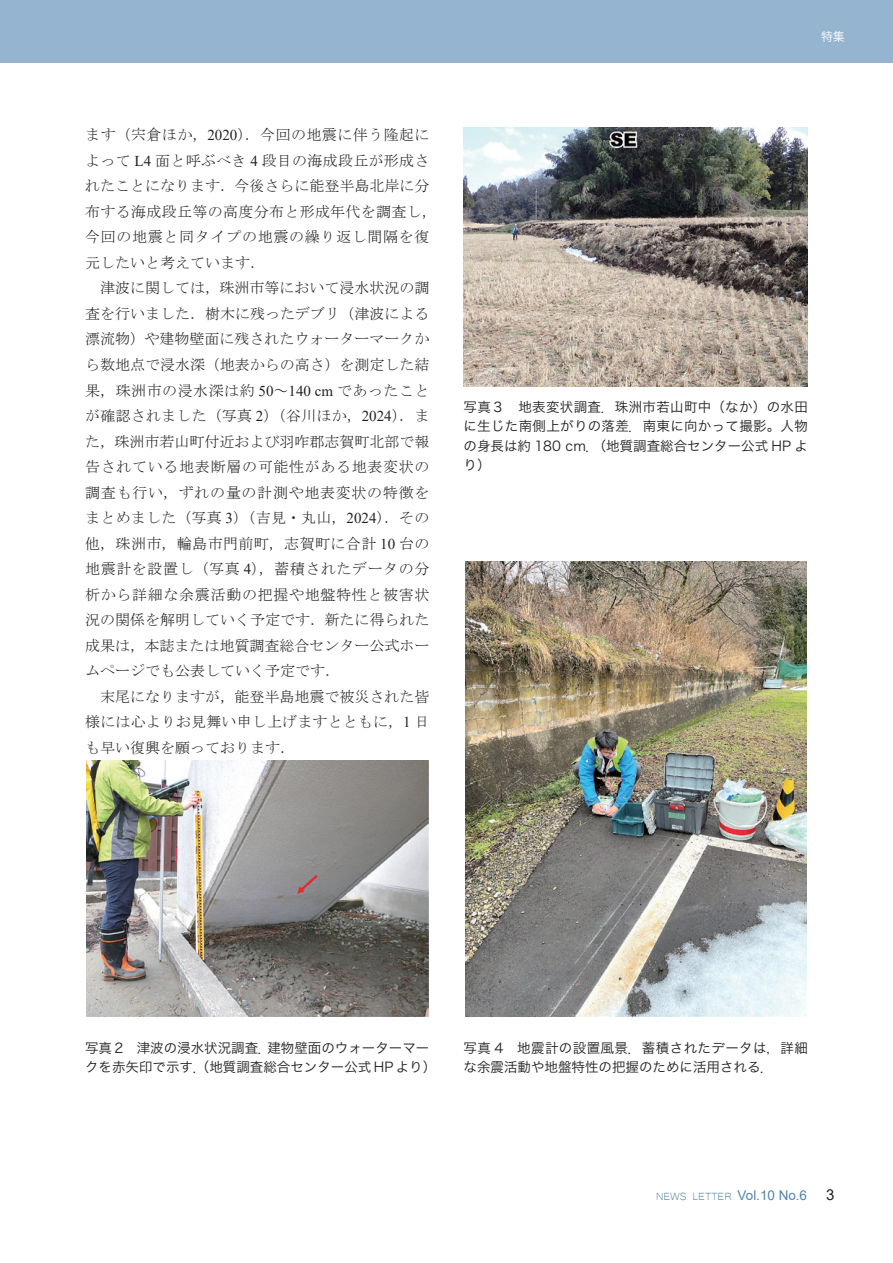
<style>
.page{position:relative;width:893px;height:1263px;background:#fff}
.page>*{position:absolute;margin:0;border:0;box-sizing:border-box;transform-origin:0 0}
.t1{font:15px/25.5px "MS Mincho";letter-spacing:.01em;color:#231f20;text-align:justify}
.t2{font:15px "Arial";color:#231f20}
.t3{font:13.5px/19.5px "Hira Kaku Pro W3";color:#231f20}
.t4{font:13.5px "Microsoft Yi Baiti";color:#5483a8}
.t5{font:12px "Hira Kaku Pro W3";color:#fff}
.s1{font-family:"Times New Roman"}
.s2{font-family:"Arial"}
</style>
<div class="page">
<div style="left:0;top:0;width:893px;height:63px;background:#95b4cf"></div>
<img style="left:86px;top:760px;width:342px;height:256px">
<img style="left:465px;top:561px;width:341px;height:455px">
<img style="left:463px;top:128px;width:345px;height:259px">
<p class="t1" style="left:85px;top:122px;width:353px;text-align:left">ます（宍倉ほか，<span class="s1">2020</span>）．今回の地震に伴う隆起によって <span class="s1">L4</span> 面と呼ぶべき <span class="s1">4</span> 段目の海成段丘が形成されたことになります．今後さらに能登半島北岸に分布する海成段丘等の高度分布と形成年代を調査し，今回の地震と同タイプの地震の繰り返し間隔を復元したいと考えています．</p>
<p class="t1" style="left:85px;top:275px;width:346px;text-indent:15px">津波に関しては，珠洲市等において浸水状況の調査を行いました．樹木に残ったデブリ（津波による漂流物）や建物壁面に残されたウォーターマークから数地点で浸水深（地表からの高さ）を測定した結果，珠洲市の浸水深は約 <span class="s1">50</span>～<span class="s1">140 cm</span> であったことが確認されました（写真 <span class="s1">2</span>）（谷川ほか，<span class="s1">2024</span>）．また，珠洲市若山町付近および羽咋郡志賀町北部で報告されている地表断層の可能性がある地表変状の調査も行い，ずれの量の計測や地表変状の特徴をまとめました（写真 <span class="s1">3</span>）（吉見・丸山，<span class="s1">2024</span>）．その他，珠洲市，輪島市門前町，志賀町に合計 <span class="s1">10</span> 台の地震計を設置し（写真 <span class="s1">4</span>），蓄積されたデータの分析から詳細な余震活動の把握や地盤特性と被害状況の関係を解明していく予定です．新たに得られた成果は，本誌または地質調査総合センター公式ホームページでも公表していく予定です．</p>
<p class="t1" style="left:85px;top:683px;width:346px;text-indent:15px">末尾になりますが，能登半島地震で被災された皆様には心よりお見舞い申し上げますとともに，<span class="s1">1</span> 日も早い復興を願っております．</p>
<p class="t5" style="left:821px;top:26px;width:25px">特集</p>
<p class="t3" style="left:463px;top:396px;width:346px;text-align:justify">写真３　地表変状調査．珠洲市若山町中（なか）の水田に生じた南側上がりの落差．南東に向かって撮影。人物の身長は約 180 cm．（地質調査総合センター公式 HP より）</p>
<p class="t3" style="left:85px;top:1037px;width:353px">写真 2　津波の浸水状況調査．建物壁面のウォーターマークを赤矢印で示す．（地質調査総合センター公式 HP より）</p>
<p class="t3" style="left:463px;top:1037px;width:346px">写真 4　地震計の設置風景．蓄積されたデータは，詳細な余震活動や地盤特性の把握のために活用される．</p>
<p class="t4" style="left:656px;top:1188px;width:152px">NEWS LETTER <span class="s2">Vol.10 No.6</span></p>
<p class="t2" style="left:826px;top:1184px;width:10px">3</p>
</div>
